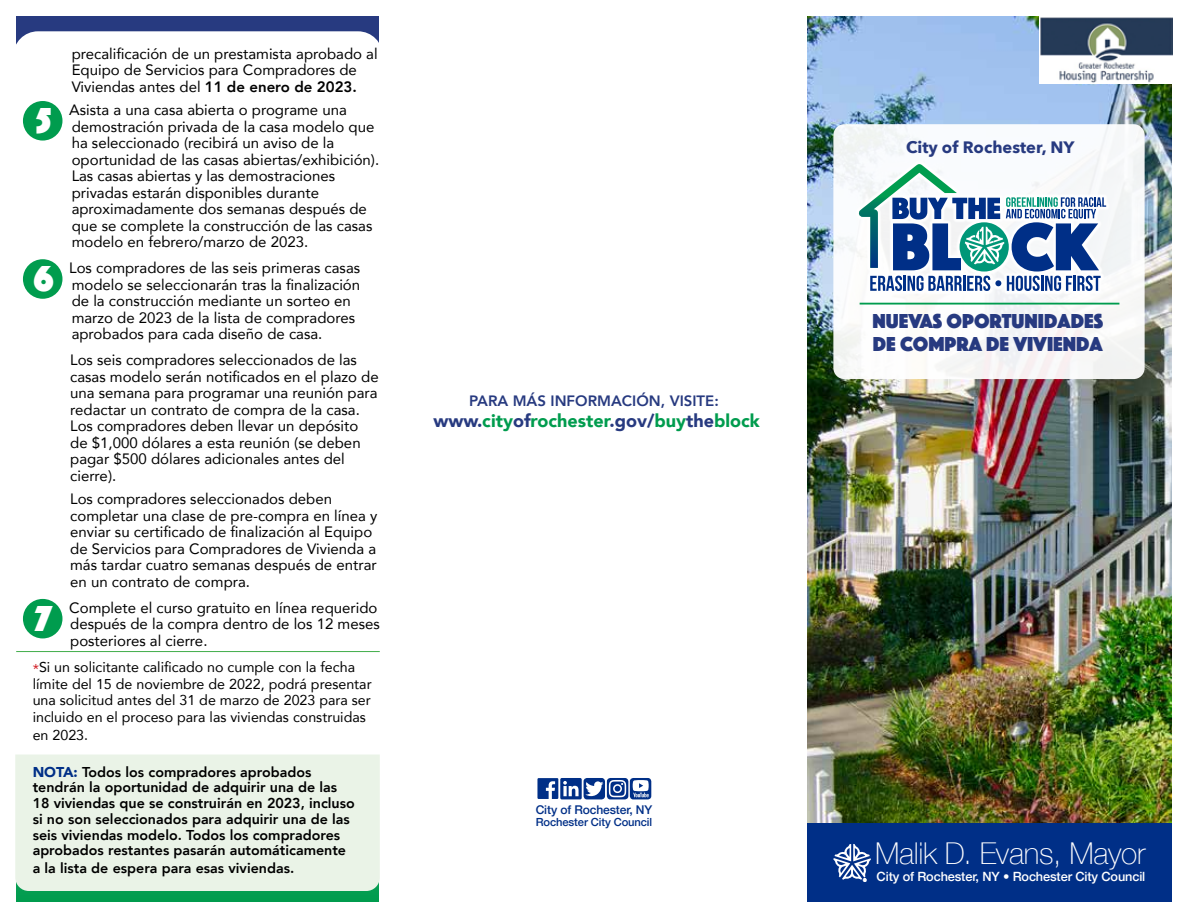
<style>
.page{position:relative;width:1188px;height:918px;background:#fff}
.page>*{position:absolute;margin:0;border:0;box-sizing:border-box;transform-origin:0 0}
.t1{font:37.5px "Phosphate Solid";color:#fff}
.t2{font:100 30px "Helvetica Neue";letter-spacing:-.01em;color:#fff}
.t3{font:21px/22.5px "Phosphate Solid";color:#273a80}
.t4{font:900 18px "Avenir";color:#009c4e}
.t5{font:700 16.5px "Avenir Next";color:#273a80}
.t6{font:15px/16.5px "Avenir";color:#000}
.t7{font:800 15px "Avenir";color:#273a80}
.t8{font:800 14.25px/15.8px "Avenir";color:#000}
.t9{font:14.25px/16.5px "Avenir";color:#000}
.t10{font:500 12.75px "Helvetica Neue";letter-spacing:-.01em;color:#fff}
.t11{font:500 12px "Helvetica Neue";letter-spacing:-.01em;color:#002f87}
.t12{font:500 11.25px "Helvetica Neue";letter-spacing:-.01em;color:#002f87}
.s1{font-weight:800}
.s2{color:#d2232a}
.s3{font-weight:900;color:#002f87}
.s4{color:#273a80}
</style>
<div class="page">
<div style="left:16px;top:16px;width:363px;height:667px;background:#273a80"></div>
<div style="left:13px;top:31px;width:370px;height:858px;background:#fff;border-radius:25px"></div>
<img style="left:807px;top:16px;width:365px;height:808px">
<img style="left:1040px;top:16px;width:133px;height:68px">
<div style="left:807px;top:824px;width:365px;height:78px;background:#002f87"></div>
<svg style="left:833px;top:844px;width:38px;height:38px"></svg>
<svg style="left:537px;top:778px;width:114px;height:21px"></svg>
<div style="left:833px;top:124px;width:312px;height:255px;background:#fff;border-radius:11px"></div>
<svg style="left:859px;top:164px;width:247px;height:127px"></svg>
<hr style="left:860px;top:303px;width:259px;height:2px;background:#009c4e">
<div style="left:15px;top:755px;width:365px;height:136px;background:#eaf3e7"></div>
<hr style="left:16px;top:651px;width:364px;height:1px;background:#41ad49">
<div style="left:23px;top:101px;width:39px;height:40px;background:#009c4e;border-radius:50%"></div>
<div style="left:23px;top:259px;width:39px;height:40px;background:#009c4e;border-radius:50%"></div>
<div style="left:23px;top:599px;width:39px;height:39px;background:#009c4e;border-radius:50%"></div>
<p class="t6" style="left:72px;top:45px;width:308px">precalificación de un prestamista aprobado al<br>Equipo de Servicios para Compradores de<br>Viviendas antes del <span class="s1">11 de enero de 2023.</span></p>
<h1 class="t1" style="left:36px;top:93px;width:17px">5</h1>
<p class="t6" style="left:69px;top:101px;width:312px">Asista a una casa abierta o programe una demostración privada de la casa modelo que ha seleccionado (recibirá un aviso de la oportunidad de las casas abiertas/exhibición).<br>Las casas abiertas y las demostraciones privadas estarán disponibles durante aproximadamente dos semanas después de que se complete la construcción de las casas modelo en febrero/marzo de 2023.</p>
<h1 class="t1" style="left:34px;top:252px;width:22px">6</h1>
<p class="t6" style="left:69px;top:259px;width:292px">Los compradores de las seis primeras casas modelo se seleccionarán tras la finalización de la construcción mediante un sorteo en marzo de 2023 de la lista de compradores aprobados para cada diseño de casa.</p>
<p class="t6" style="left:70px;top:352px;width:310px">Los seis compradores seleccionados de las casas modelo serán notificados en el plazo de una semana para programar una reunión para redactar un contrato de compra de la casa.<br>Los compradores deben llevar un depósito de $1,000 dólares a esta reunión (se deben pagar $500 dólares adicionales antes del cierre).</p>
<p class="t6" style="left:70px;top:490px;width:309px">Los compradores seleccionados deben completar una clase de pre-compra en línea y enviar su certificado de finalización al Equipo de Servicios para Compradores de Vivienda a más tardar cuatro semanas después de entrar en un contrato de compra.</p>
<h1 class="t1" style="left:35px;top:591px;width:18px">7</h1>
<p class="t6" style="left:69px;top:599px;width:312px">Complete el curso gratuito en línea requerido después de la compra dentro de los 12 meses posteriores al cierre.</p>
<p class="t9" style="left:33px;top:659px;width:341px"><span class="s2">*</span>Si un solicitante calificado no cumple con la fecha límite del 15 de noviembre de 2022, podrá presentar una solicitud antes del 31 de marzo de 2023 para ser incluido en el proceso para las viviendas construidas</p>
<p class="t9" style="left:33px;top:726px;width:57px">en 2023.</p>
<p class="t8" style="left:33px;top:764px;width:324px"><span class="s3">NOTA:</span> Todos los compradores aprobados tendrán la oportunidad de adquirir una de las 18 viviendas que se construirán en 2023, incluso si no son seleccionados para adquirir una de las seis viviendas modelo. Todos los compradores aprobados restantes pasarán automáticamente</p>
<p class="t8" style="left:33px;top:861px;width:263px">a la lista de espera para esas viviendas.</p>
<p class="t7" style="left:469px;top:389px;width:251px">PARA MÁS INFORMACIÓN, VISITE:</p>
<p class="t4" style="left:433px;top:406px;width:328px"><span class="s4">www.</span>city<span class="s4">of</span>rochester<span class="s4">.gov/</span>buy<span class="s4">the</span>block</p>
<p class="t11" style="left:536px;top:800px;width:118px">City of Rochester, NY</p>
<p class="t12" style="left:536px;top:813px;width:118px">Rochester City Council</p>
<p class="t5" style="left:906px;top:132px;width:170px">City of Rochester, NY</p>
<h3 class="t3" style="left:873px;top:309px;width:232px">NUEVAS OPORTUNIDADES<br>DE COMPRA DE VIVIENDA</h3>
<h2 class="t2" style="left:875px;top:831px;width:272px">Malik D. Evans, Mayor</h2>
<p class="t10" style="left:877px;top:866px;width:270px">City of Rochester, NY • Rochester City Council</p>
</div>
